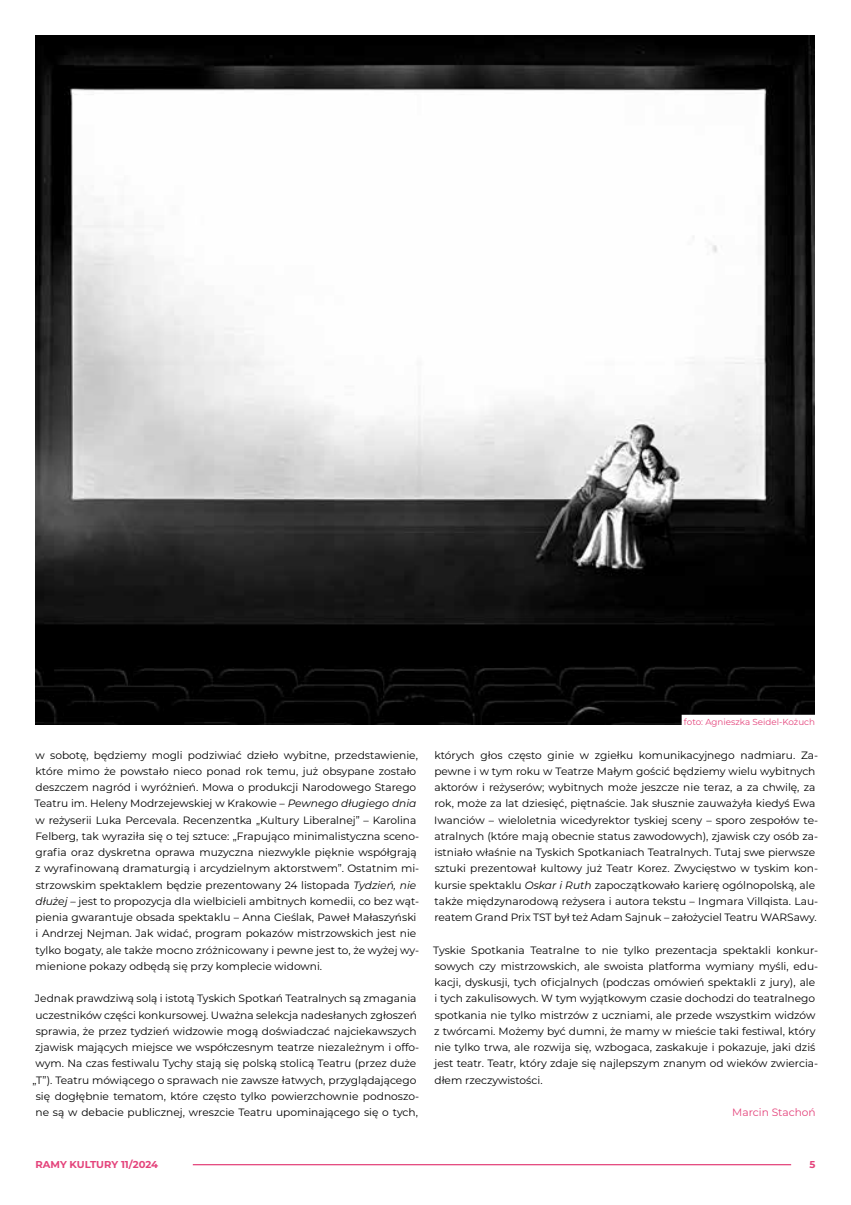
<style>
.page{position:relative;width:851px;height:1205px;background:#fff}
.page>*{position:absolute;margin:0;border:0;box-sizing:border-box;transform-origin:0 0}
.t1{font:10.62px/16.2px "Montserrat";color:#000}
.t2{font:10.62px "Montserrat";color:#e4437b}
.t3{font:700 10px "Montserrat";color:#e4437b}
.t4{font:8.75px "Montserrat";color:#e4437b}
.s1{font-style:italic}
</style>
<div class="page">
<hr style="left:193px;top:1164px;width:598px;height:1px;background:#e4437b">
<img style="left:35px;top:35px;width:779px;height:690px">
<div style="left:681px;top:715px;width:134px;height:12px;background:#fff"></div>
<p class="t1" style="left:34px;top:746px;width:386px">w sobotę, będziemy mogli podziwiać dzieło wybitne, przedstawienie, które mimo że powstało nieco ponad rok temu, już obsypane zostało deszczem nagród i wyróżnień. Mowa o produkcji Narodowego Starego Teatru im. Heleny Modrzejewskiej w Krakowie – <span class="s1">Pewnego długiego dnia </span>w reżyserii Luka Percevala. Recenzentka „Kultury Liberalnej” – Karolina Felberg, tak wyraziła się o tej sztuce: „Frapująco minimalistyczna sceno&shy;grafia oraz dyskretna oprawa muzyczna niezwykle pięknie współgrają z wyrafinowaną dramaturgią i arcydzielnym aktorstwem”. Ostatnim mi&shy;strzowskim spektaklem będzie prezentowany 24 listopada <span class="s1">Tydzień, nie dłużej</span> – jest to propozycja dla wielbicieli ambitnych komedii, co bez wąt&shy;pienia gwarantuje obsada spektaklu – Anna Cieślak, Paweł Małaszyński i Andrzej Nejman. Jak widać, program pokazów mistrzowskich jest nie tylko bogaty, ale także mocno zróżnicowany i pewne jest to, że wyżej wy&shy;mienione pokazy odbędą się przy komplecie widowni.</p>
<p class="t1" style="left:32px;top:990px;width:388px;text-align:center">Jednak prawdziwą solą i istotą Tyskich Spotkań Teatralnych są zmagania uczestników części konkursowej. Uważna selekcja nadesłanych zgłoszeń sprawia, że przez tydzień widzowie mogą doświadczać najciekawszych zjawisk mających miejsce we współczesnym teatrze niezależnym i offo&shy;wym. Na czas festiwalu Tychy stają się polską stolicą Teatru (przez duże „T”). Teatru mówiącego o sprawach nie zawsze łatwych, przyglądającego się dogłębnie tematom, które często tylko powierzchownie podnoszo&shy;ne są w debacie publicznej, wreszcie Teatru upominającego się o tych,</p>
<p class="t4" style="left:683px;top:715px;width:133px">foto: Agnieszka Seidel-Kożuch</p>
<p class="t1" style="left:434px;top:746px;width:385px">których głos często ginie w zgiełku komunikacyjnego nadmiaru. Za&shy;pewne i w tym roku w Teatrze Małym gościć będziemy wielu wybitnych aktorów i reżyserów; wybitnych może jeszcze nie teraz, a za chwilę, za rok, może za lat dziesięć, piętnaście. Jak słusznie zauważyła kiedyś Ewa Iwanciów – wieloletnia wicedyrektor tyskiej sceny – sporo zespołów te&shy;atralnych (które mają obecnie status zawodowych), zjawisk czy osób za&shy;istniało właśnie na Tyskich Spotkaniach Teatralnych. Tutaj swe pierwsze sztuki prezentował kultowy już Teatr Korez. Zwycięstwo w tyskim kon&shy;kursie spektaklu <span class="s1">Oskar i Ruth</span> zapoczątkowało karierę ogólnopolską, ale także międzynarodową reżysera i autora tekstu – Ingmara Villqista. Lau&shy;reatem Grand Prix TST był też Adam Sajnuk – założyciel Teatru WARSawy.</p>
<p class="t1" style="left:433px;top:941px;width:386px">Tyskie Spotkania Teatralne to nie tylko prezentacja spektakli konkur&shy;sowych czy mistrzowskich, ale swoista platforma wymiany myśli, edu&shy;kacji, dyskusji, tych oficjalnych (podczas omówień spektakli z jury), ale i tych zakulisowych. W tym wyjątkowym czasie dochodzi do teatralnego spotkania nie tylko mistrzów z uczniami, ale przede wszystkim widzów z twórcami. Możemy być dumni, że mamy w mieście taki festiwal, który nie tylko trwa, ale rozwija się, wzbogaca, zaskakuje i pokazuje, jaki dziś jest teatr. Teatr, który zdaje się najlepszym znanym od wieków zwiercia&shy;dłem rzeczywistości.</p>
<p class="t2" style="left:732px;top:1105px;width:85px">Marcin Stachoń</p>
<p class="t3" style="left:35px;top:1157px;width:124px">RAMY KULTURY 11/2024</p>
<p class="t3" style="left:809px;top:1157px;width:7px">5</p>
</div>
